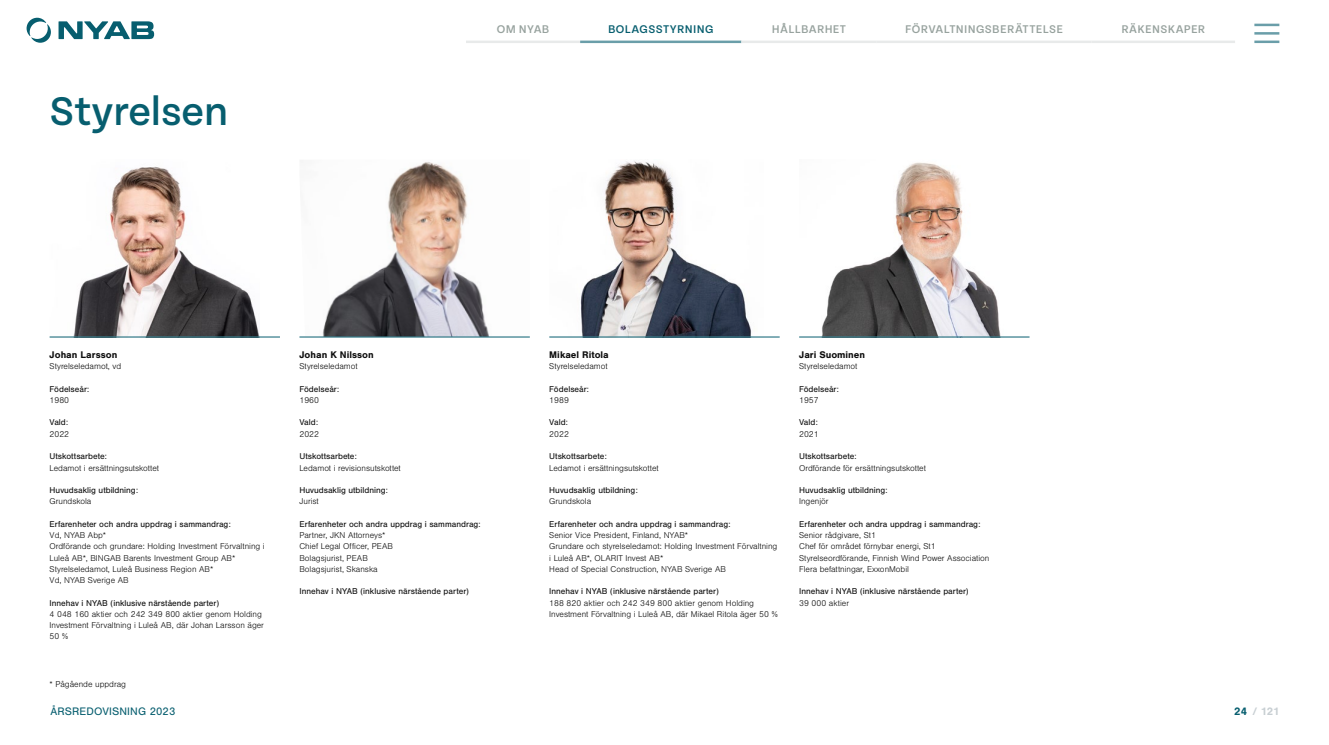
<style>
.page{position:relative;width:1329px;height:745px;background:#fff}
.page>*{position:absolute;margin:0;border:0;box-sizing:border-box;transform-origin:0 0}
.t1{font:500 42.5px "Tenon";color:#075e6f}
.t2{font:500 11.88px "Tenon";letter-spacing:.025em;color:#97a29e}
.t3{font:500 11.88px "Tenon";letter-spacing:.03em;color:#075e6f}
.t4{font:11.25px "Nimbus San";letter-spacing:.01em;color:#075e6f}
.t5{font:700 11.25px "Nimbus San";color:#c8cfd3}
.t6{font:700 10px "Nimbus San";color:#0d0d0d}
.t7{font:300 8.75px/11.2px "Nimbus San";color:#0d0d0d}
.t8{font:8.75px "Nimbus San";color:#0d0d0d}
.s1{color:#075e6f}
</style>
<div class="page">
<img style="left:73px;top:166px;width:187px;height:170px">
<img style="left:322px;top:162px;width:167px;height:174px">
<img style="left:580px;top:161px;width:171px;height:175px">
<img style="left:822px;top:162px;width:179px;height:174px">
<hr style="left:50px;top:336px;width:230px;height:1px;background:#397e8c">
<hr style="left:299px;top:336px;width:231px;height:1px;background:#397e8c">
<hr style="left:549px;top:336px;width:231px;height:1px;background:#397e8c">
<hr style="left:799px;top:336px;width:230px;height:1px;background:#397e8c">
<svg style="left:59px;top:21px;width:95px;height:18px"></svg>
<svg style="left:27px;top:18px;width:24px;height:25px"></svg>
<hr style="left:1254px;top:24px;width:25px;height:2px;background:#6a9ea9">
<hr style="left:1254px;top:32px;width:25px;height:3px;background:#6a9ea9">
<hr style="left:1254px;top:41px;width:25px;height:2px;background:#6a9ea9">
<hr style="left:466px;top:41px;width:114px;height:2px;background:#e8eaea">
<hr style="left:580px;top:41px;width:161px;height:2px;background:#6a9ea9">
<hr style="left:741px;top:41px;width:136px;height:2px;background:#e8eaea">
<hr style="left:877px;top:41px;width:214px;height:2px;background:#e8eaea">
<hr style="left:1091px;top:41px;width:144px;height:2px;background:#e8eaea">
<h1 class="t1" style="left:50px;top:89px;width:180px">Styrelsen</h1>
<h2 class="t2" style="left:497px;top:23px;width:54px">OM NYAB</h2>
<h2 class="t3" style="left:608px;top:23px;width:107px">BOLAGSSTYRNING</h2>
<h2 class="t2" style="left:772px;top:23px;width:76px">HÅLLBARHET</h2>
<h2 class="t2" style="left:905px;top:23px;width:159px">FÖRVALTNINGSBERÄTTELSE</h2>
<h2 class="t2" style="left:1121px;top:23px;width:85px">RÄKENSKAPER</h2>
<p class="t6" style="left:50px;top:349px;width:69px">Johan Larsson</p>
<p class="t7" style="left:50px;top:360px;width:73px">Styrelseledamot, vd</p>
<p class="t8" style="left:50px;top:384px;width:41px">Födelseår:</p>
<p class="t7" style="left:50px;top:394px;width:21px">1980</p>
<p class="t8" style="left:50px;top:417px;width:20px">Vald:</p>
<p class="t7" style="left:50px;top:428px;width:21px">2022</p>
<p class="t8" style="left:50px;top:451px;width:59px">Utskottsarbete:</p>
<p class="t7" style="left:50px;top:462px;width:111px">Ledamot i ersättningsutskottet</p>
<p class="t8" style="left:50px;top:485px;width:90px">Huvudsaklig utbildning:</p>
<p class="t7" style="left:50px;top:495px;width:43px">Grundskola</p>
<p class="t8" style="left:50px;top:519px;width:183px">Erfarenheter och andra uppdrag i sammandrag:</p>
<p class="t7" style="left:50px;top:529px;width:58px">Vd, NYAB Abp*</p>
<p class="t7" style="left:50px;top:540px;width:217px">Ordförande och grundare: Holding Investment Förvaltning i<br>Luleå AB*, BINGAB Barents Investment Group AB*</p>
<p class="t7" style="left:50px;top:563px;width:165px">Styrelseledamot, Luleå Business Region AB*</p>
<p class="t7" style="left:50px;top:574px;width:81px">Vd, NYAB Sverige AB</p>
<p class="t8" style="left:50px;top:597px;width:171px">Innehav i NYAB (inklusive närstående parter)</p>
<p class="t7" style="left:50px;top:608px;width:216px">4 048 160 aktier och 242 349 800 aktier genom Holding<br>Investment Förvaltning i Luleå AB, där Johan Larsson äger<br>50 %</p>
<p class="t6" style="left:299px;top:349px;width:76px">Johan K Nilsson</p>
<p class="t7" style="left:299px;top:360px;width:60px">Styrelseledamot</p>
<p class="t8" style="left:299px;top:384px;width:41px">Födelseår:</p>
<p class="t7" style="left:299px;top:394px;width:21px">1960</p>
<p class="t8" style="left:299px;top:417px;width:20px">Vald:</p>
<p class="t7" style="left:299px;top:428px;width:21px">2022</p>
<p class="t8" style="left:299px;top:451px;width:59px">Utskottsarbete:</p>
<p class="t7" style="left:299px;top:462px;width:103px">Ledamot i revisionsutskottet</p>
<p class="t8" style="left:299px;top:485px;width:90px">Huvudsaklig utbildning:</p>
<p class="t7" style="left:299px;top:495px;width:21px">Jurist</p>
<p class="t8" style="left:299px;top:519px;width:183px">Erfarenheter och andra uppdrag i sammandrag:</p>
<p class="t7" style="left:299px;top:529px;width:87px">Partner, JKN Attorneys*</p>
<p class="t7" style="left:299px;top:540px;width:95px">Chief Legal Officer, PEAB</p>
<p class="t7" style="left:299px;top:552px;width:70px">Bolagsjurist, PEAB</p>
<p class="t7" style="left:299px;top:563px;width:80px">Bolagsjurist, Skanska</p>
<p class="t8" style="left:299px;top:586px;width:171px">Innehav i NYAB (inklusive närstående parter)</p>
<p class="t6" style="left:549px;top:349px;width:61px">Mikael Ritola</p>
<p class="t7" style="left:549px;top:360px;width:60px">Styrelseledamot</p>
<p class="t8" style="left:549px;top:384px;width:41px">Födelseår:</p>
<p class="t7" style="left:549px;top:394px;width:21px">1989</p>
<p class="t8" style="left:549px;top:417px;width:20px">Vald:</p>
<p class="t7" style="left:549px;top:428px;width:21px">2022</p>
<p class="t8" style="left:549px;top:451px;width:59px">Utskottsarbete:</p>
<p class="t7" style="left:549px;top:462px;width:111px">Ledamot i ersättningsutskottet</p>
<p class="t8" style="left:549px;top:485px;width:90px">Huvudsaklig utbildning:</p>
<p class="t7" style="left:549px;top:495px;width:43px">Grundskola</p>
<p class="t8" style="left:549px;top:519px;width:183px">Erfarenheter och andra uppdrag i sammandrag:</p>
<p class="t7" style="left:549px;top:529px;width:140px">Senior Vice President, Finland, NYAB*</p>
<p class="t7" style="left:549px;top:540px;width:229px">Grundare och styrelseledamot: Holding Investment Förvaltning i Luleå AB*, OLARIT Invest AB*</p>
<p class="t7" style="left:549px;top:563px;width:178px">Head of Special Construction, NYAB Sverige AB</p>
<p class="t8" style="left:549px;top:586px;width:171px">Innehav i NYAB (inklusive närstående parter)</p>
<p class="t7" style="left:549px;top:597px;width:230px">188 820 aktier och 242 349 800 aktier genom Holding<br>Investment Förvaltning i Luleå AB, där Mikael Ritola äger 50 %</p>
<p class="t6" style="left:799px;top:349px;width:68px">Jari Suominen</p>
<p class="t7" style="left:799px;top:360px;width:60px">Styrelseledamot</p>
<p class="t8" style="left:799px;top:384px;width:41px">Födelseår:</p>
<p class="t7" style="left:799px;top:394px;width:21px">1957</p>
<p class="t8" style="left:799px;top:417px;width:20px">Vald:</p>
<p class="t7" style="left:799px;top:428px;width:21px">2021</p>
<p class="t8" style="left:799px;top:451px;width:59px">Utskottsarbete:</p>
<p class="t7" style="left:799px;top:462px;width:128px">Ordförande för ersättningsutskottet</p>
<p class="t8" style="left:799px;top:485px;width:90px">Huvudsaklig utbildning:</p>
<p class="t7" style="left:799px;top:495px;width:31px">Ingenjör</p>
<p class="t8" style="left:799px;top:519px;width:183px">Erfarenheter och andra uppdrag i sammandrag:</p>
<p class="t7" style="left:799px;top:529px;width:78px">Senior rådgivare, St1</p>
<p class="t7" style="left:799px;top:540px;width:138px">Chef för området förnybar energi, St1</p>
<p class="t7" style="left:799px;top:552px;width:192px">Styrelseordförande, Finnish Wind Power Association</p>
<p class="t7" style="left:799px;top:563px;width:111px">Flera befattningar, ExxonMobil</p>
<p class="t8" style="left:799px;top:586px;width:171px">Innehav i NYAB (inklusive närstående parter)</p>
<p class="t7" style="left:799px;top:597px;width:51px">39 000 aktier</p>
<p class="t7" style="left:50px;top:678px;width:78px">* Pågående uppdrag</p>
<p class="t4" style="left:50px;top:704px;width:126px">ÅRSREDOVISNING 2023</p>
<p class="t5" style="left:1234px;top:704px;width:47px"><span class="s1">24</span> / 121</p>
</div>
